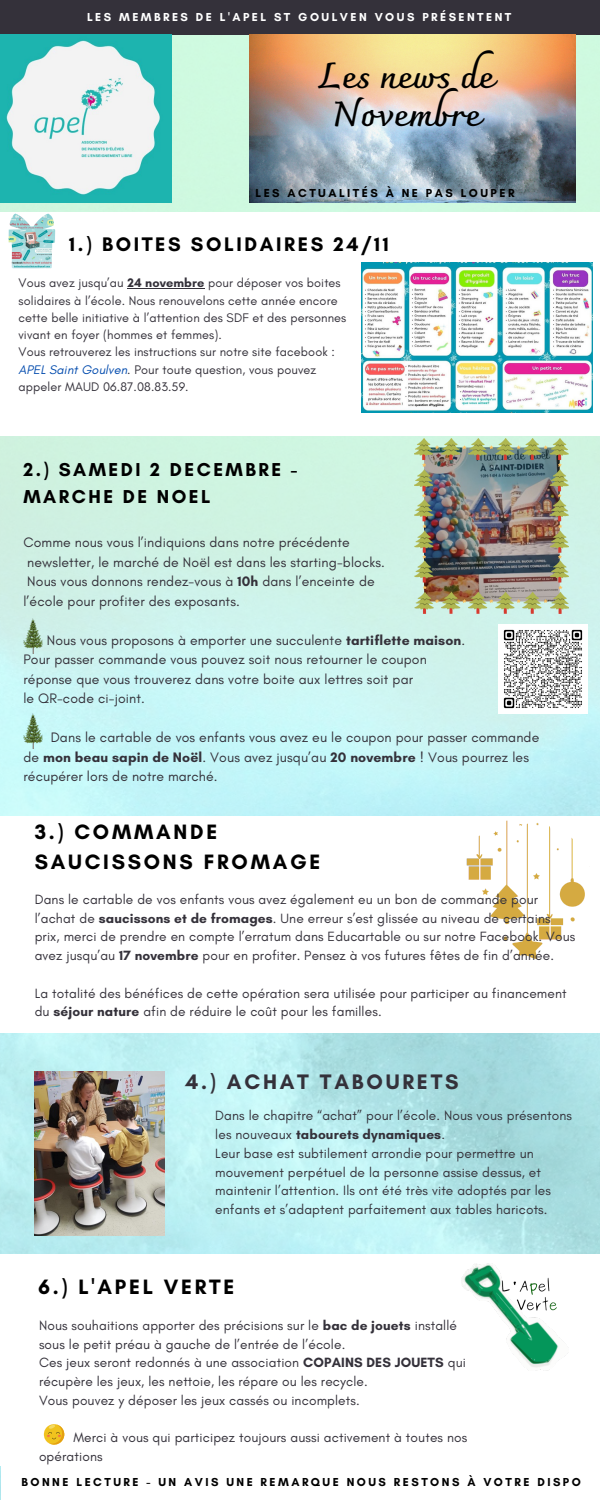
<style>
.page{position:relative;width:600px;height:1500px;background:#fff}
.page>*{position:absolute;margin:0;border:0;box-sizing:border-box;transform-origin:0 0}
.t1{font:700 35.7px/38.3px "Charmonman";color:#000;text-align:center}
.t2{font:700 21.4px "Glacial Indifference";letter-spacing:.13em;color:#34313a}
.t3{font:700 21.2px/29.2px "Glacial Indifference";letter-spacing:.13em;color:#000}
.t4{font:700 20px "Glacial Indifference";letter-spacing:.13em;color:#000}
.t5{font:700 19px/26.2px "Glacial Indifference";letter-spacing:.13em;color:#000}
.t6{font:14px/19.5px "Glacial Indifference";letter-spacing:.01em;color:#34313a}
.t7{font:13.7px/18.8px "Glacial Indifference";letter-spacing:.01em;color:#34313a}
.t8{font:12.7px/17.2px "Glacial Indifference";letter-spacing:.01em;color:#34313a}
.t9{font:700 11.8px "Glacial Indifference";letter-spacing:.21em;color:#000}
.t10{font:700 11.8px "Glacial Indifference";letter-spacing:.21em;color:#fff}
.s1{font-weight:700}
.s2{font-style:italic;color:#004aad}
</style>
<div class="page">
<img style="left:0;top:34px;width:600px;height:1466px">
<div style="left:1px;top:213px;width:599px;height:222px;background:#fff"></div>
<div style="left:0;top:0;width:600px;height:34px;background:#34313a"></div>
<div style="left:0;top:817px;width:600px;height:216px;background:#fff"></div>
<img style="left:0;top:34px;width:172px;height:168px">
<div style="left:0;top:1255px;width:600px;height:210px;background:#fff"></div>
<img style="left:462px;top:1264px;width:106px;height:106px">
<img style="left:466px;top:821px;width:119px;height:138px">
<img style="left:249px;top:34px;width:327px;height:168px">
<img style="left:35px;top:1071px;width:129px;height:165px">
<div style="left:1px;top:1465px;width:599px;height:35px;background:#fff"></div>
<img style="left:415px;top:438px;width:154px;height:176px">
<img style="left:9px;top:214px;width:46px;height:54px">
<img style="left:361px;top:262px;width:231px;height:150px">
<img style="left:499px;top:625px;width:88px;height:88px">
<svg style="left:43px;top:1424px;width:22px;height:21px"></svg>
<img style="left:23px;top:618px;width:20px;height:36px">
<hr style="left:127px;top:288px;width:78px;height:1px;background:#34313a">
<img style="left:23px;top:713px;width:20px;height:35px">
<p class="t10" style="left:87px;top:10px;width:426px">LES MEMBRES DE L'APEL ST GOULVEN VOUS PRÉSENTENT</p>
<p class="t1" style="left:319px;top:56px;width:176px">Les news de<br>Novembre</p>
<p class="t9" style="left:255px;top:186px;width:261px">LES ACTUALITÉS À NE PAS LOUPER</p>
<p class="t4" style="left:69px;top:232px;width:321px">1.) BOITES SOLIDAIRES 24/11</p>
<p class="t8" style="left:18px;top:274px;width:329px">Vous avez jusqu’au <span class="s1">24 novembre</span> pour déposer vos boites solidaires à l’école. Nous renouvelons cette année encore cette belle initiative à l’attention des SDF et des personnes vivant en foyer (hommes et femmes).</p>
<p class="t8" style="left:18px;top:343px;width:318px">Vous retrouverez les instructions sur notre site facebook :<br><span class="s2">APEL Saint Goulven</span>. Pour toute question, vous pouvez appeler MAUD 06.87.08.83.59.</p>
<p class="t5" style="left:23px;top:457px;width:276px">2.) SAMEDI 2 DECEMBRE -<br>MARCHE DE NOEL</p>
<p class="t6" style="left:23px;top:533px;width:328px">Comme nous vous l’indiquions dans notre précédente</p>
<p class="t6" style="left:27px;top:552px;width:359px">newsletter, le marché de Noël est dans les starting-blocks.</p>
<p class="t6" style="left:27px;top:572px;width:349px">Nous vous donnons rendez-vous à <span class="s1">10h</span> dans l’enceinte de</p>
<p class="t6" style="left:23px;top:591px;width:218px">l’école pour profiter des exposants.</p>
<p class="t6" style="left:47px;top:630px;width:420px">Nous vous proposons à emporter une succulente <span class="s1">tartiflette maison</span>.</p>
<p class="t6" style="left:23px;top:650px;width:405px">Pour passer commande vous pouvez soit nous retourner le coupon</p>
<p class="t6" style="left:23px;top:669px;width:391px">réponse que vous trouverez dans votre boite aux lettres soit par</p>
<p class="t6" style="left:23px;top:689px;width:123px">le QR-code ci-joint.</p>
<p class="t6" style="left:23px;top:728px;width:518px;text-indent:27px">Dans le cartable de vos enfants vous avez eu le coupon pour passer commande de <span class="s1">mon beau sapin de Noël</span>. Vous avez jusqu’au <span class="s1">20 novembre</span> ! Vous pourrez les récupérer lors de notre marché.</p>
<p class="t3" style="left:35px;top:817px;width:287px">3.) COMMANDE<br>SAUCISSONS FROMAGE</p>
<p class="t7" style="left:35px;top:890px;width:542px">Dans le cartable de vos enfants vous avez également eu un bon de commande pour l’achat de <span class="s1">saucissons et de fromages</span>. Une erreur s’est glissée au niveau de certains prix, merci de prendre en compte l’erratum dans Educartable ou sur notre Facebook. Vous avez jusqu’au <span class="s1">17 novembre</span> pour en profiter. Pensez à vos futures fêtes de fin d’année.</p>
<p class="t7" style="left:35px;top:984px;width:534px">La totalité des bénéfices de cette opération sera utilisée pour participer au financement du <span class="s1">séjour nature</span> afin de réduire le coût pour les familles.</p>
<p class="t2" style="left:185px;top:1069px;width:275px">4.) ACHAT TABOURETS</p>
<p class="t7" style="left:215px;top:1106px;width:358px">Dans le chapitre “achat” pour l’école. Nous vous présentons les nouveaux <span class="s1">tabourets dynamiques</span>.</p>
<p class="t7" style="left:215px;top:1144px;width:337px">Leur base est subtilement arrondie pour permettre un mouvement perpétuel de la personne assise dessus, et maintenir l’attention. Ils ont été très vite adoptés par les enfants et s’adaptent parfaitement aux tables haricots.</p>
<p class="t3" style="left:38px;top:1272px;width:198px">6.) L'APEL VERTE</p>
<p class="t7" style="left:39px;top:1316px;width:420px">Nous souhaitions apporter des précisions sur le <span class="s1">bac de jouets</span> installé sous le petit préau à gauche de l’entrée de l’école.</p>
<p class="t7" style="left:39px;top:1353px;width:428px">Ces jeux seront redonnés à une association <span class="s1">COPAINS DES JOUETS</span> qui récupère les jeux, les nettoie, les répare ou les recycle.</p>
<p class="t7" style="left:39px;top:1391px;width:322px">Vous pouvez y déposer les jeux cassés ou incomplets.</p>
<p class="t7" style="left:39px;top:1428px;width:430px;text-indent:34px">Merci à vous qui participez toujours aussi activement à toutes nos opérations</p>
<p class="t9" style="left:22px;top:1475px;width:561px">BONNE LECTURE - UN AVIS UNE REMARQUE NOUS RESTONS À VOTRE DISPO</p>
</div>
